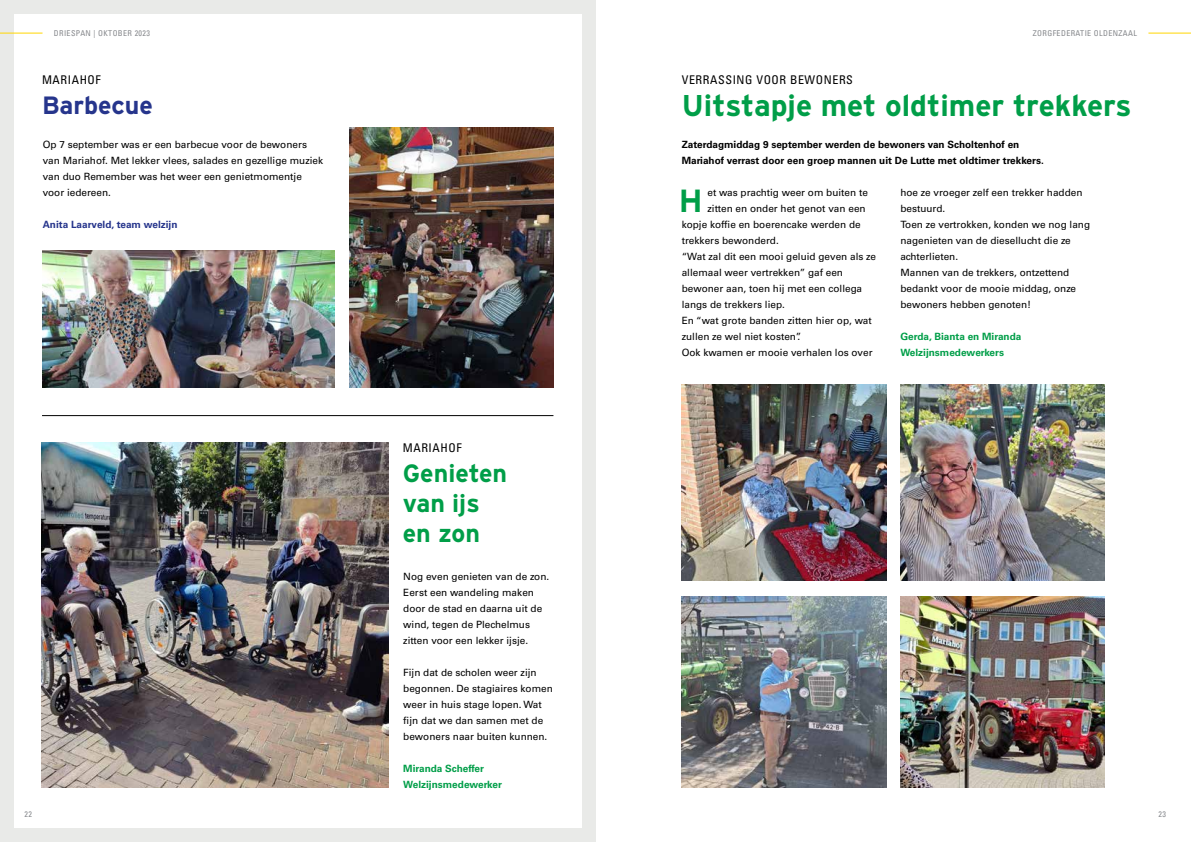
<style>
.page{position:relative;width:1191px;height:842px;background:#fff}
.page>*{position:absolute;margin:0;border:0;box-sizing:border-box;transform-origin:0 0}
.t1{font:700 32px "Interstate";color:#009e48}
.t2{font:700 30px "Interstate";color:#009e48}
.t3{font:700 25px/30px "Interstate";color:#009e48}
.t4{font:700 25px "Interstate";color:#26358c}
.t5{font:condensed 12px "Univers LT Std";letter-spacing:.05em;color:#000}
.t6{font:10px/16px "Univers LT Std";color:#000}
.t7{font:700 10px/16px "Univers LT Std";color:#000}
.t8{font:700 10px/16px "Univers LT Std";color:#009e48}
.t9{font:700 10px "Univers LT Std";color:#26358c}
.t10{font:condensed 8px "Univers LT Std";letter-spacing:.05em;color:#86888c}
</style>
<div class="page">
<div style="left:0;top:0;width:595px;height:842px;background:#e9eae8"></div>
<div style="left:14px;top:14px;width:567px;height:814px;background:#fff"></div>
<hr style="left:42px;top:415px;width:511px;height:1px;background:#000">
<hr style="left:1148px;top:33px;width:43px;height:1px;background:#ffd600">
<hr style="left:0;top:33px;width:43px;height:1px;background:#ffd600">
<img style="left:900px;top:596px;width:204px;height:192px">
<img style="left:682px;top:596px;width:204px;height:192px">
<img style="left:900px;top:384px;width:204px;height:196px">
<img style="left:682px;top:384px;width:204px;height:196px">
<img style="left:349px;top:128px;width:205px;height:260px">
<img style="left:42px;top:251px;width:292px;height:137px">
<img style="left:41px;top:442px;width:347px;height:346px">
<p class="t10" style="left:54px;top:28px;width:98px">DRIESPAN | OKTOBER 2023</p>
<p class="t10" style="left:1032px;top:28px;width:106px">ZORGFEDERATIE OLDENZAAL</p>
<p class="t5" style="left:42px;top:72px;width:60px">MARIAHOF</p>
<h3 class="t4" style="left:42px;top:91px;width:112px">Barbecue</h3>
<p class="t6" style="left:43px;top:137px;width:282px">Op 7 september was er een barbecue voor de bewoners van Mariahof. Met lekker vlees, salades en gezellige muziek van duo Remember was het weer een genietmomentje voor iedereen.</p>
<p class="t9" style="left:43px;top:219px;width:136px">Anita Laarveld, team welzijn</p>
<p class="t5" style="left:682px;top:72px;width:173px">VERRASSING VOOR BEWONERS</p>
<h2 class="t2" style="left:682px;top:89px;width:451px">Uitstapje met oldtimer trekkers</h2>
<p class="t7" style="left:682px;top:137px;width:363px">Zaterdagmiddag 9 september werden de bewoners van Scholtenhof en<br>Mariahof verrast door een groep mannen uit De Lutte met oldtimer trekkers.</p>
<p class="t6" style="left:707px;top:185px;width:162px">et was prachtig weer om buiten te</p>
<p class="t6" style="left:707px;top:201px;width:160px">zitten en onder het genot van een</p>
<p class="t6" style="left:682px;top:217px;width:180px">kopje koffie en boerencake werden de</p>
<p class="t6" style="left:682px;top:233px;width:99px">trekkers bewonderd.</p>
<p class="t6" style="left:682px;top:249px;width:196px">“Wat zal dit een mooi geluid geven als ze</p>
<p class="t6" style="left:682px;top:265px;width:163px">allemaal weer vertrekken” gaf een</p>
<p class="t6" style="left:682px;top:281px;width:182px">bewoner aan, toen hij met een collega</p>
<p class="t6" style="left:682px;top:297px;width:105px">langs de trekkers liep.</p>
<p class="t6" style="left:682px;top:313px;width:191px">En “wat grote banden zitten hier op, wat</p>
<p class="t6" style="left:682px;top:329px;width:121px">zullen ze wel niet kosten”.</p>
<p class="t6" style="left:682px;top:345px;width:192px">Ook kwamen er mooie verhalen los over</p>
<p class="t6" style="left:900px;top:185px;width:191px">hoe ze vroeger zelf een trekker hadden bestuurd.<br>Toen ze vertrokken, konden we nog lang nagenieten van de diesellucht die ze achterlieten.<br>Mannen van de trekkers, ontzettend bedankt voor de mooie middag, onze bewoners hebben genoten!</p>
<p class="t8" style="left:900px;top:329px;width:123px">Gerda, Bianta en Miranda<br>Welzijnsmedewerkers</p>
<h1 class="t1" style="left:679px;top:183px;width:25px">H</h1>
<p class="t10" style="left:25px;top:809px;width:9px">22</p>
<p class="t5" style="left:403px;top:440px;width:60px">MARIAHOF</p>
<h3 class="t3" style="left:403px;top:458px;width:106px">Genieten van ijs en zon</h3>
<p class="t6" style="left:403px;top:569px;width:147px">Nog even genieten van de zon.<br>Eerst een wandeling maken door de stad en daarna uit de wind, tegen de Plechelmus zitten voor een lekker ijsje.</p>
<p class="t6" style="left:403px;top:665px;width:151px">Fijn dat de scholen weer zijn begonnen. De stagiaires komen weer in huis stage lopen. Wat fijn dat we dan samen met de bewoners naar buiten kunnen.</p>
<p class="t8" style="left:403px;top:761px;width:100px">Miranda Scheffer<br>Welzijnsmedewerker</p>
<p class="t10" style="left:1158px;top:809px;width:9px">23</p>
</div>
